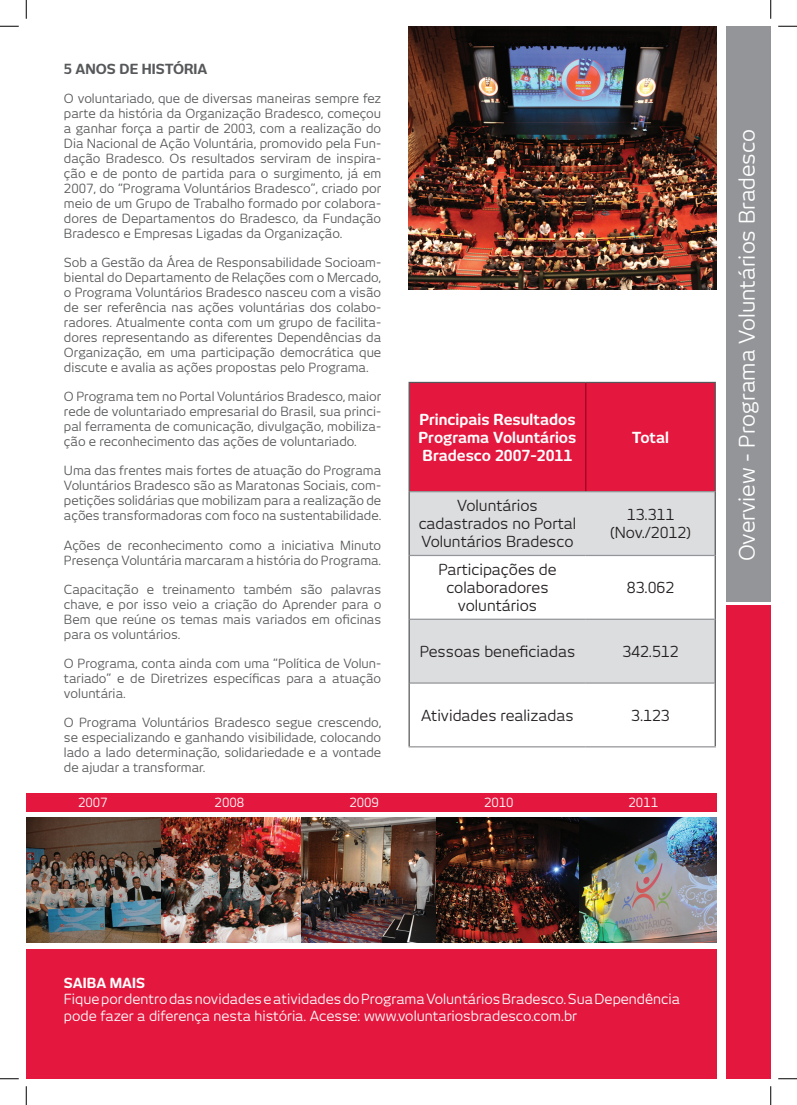
<style>
.page{position:relative;width:797px;height:1105px;background:#fff}
.page>*{position:absolute;margin:0;border:0;box-sizing:border-box;transform-origin:0 0}
.t1{font:21.25px "New June";color:#fff}
.t2{font:15px/18px "New June";color:#231f20;text-align:center}
.t3{font:700 15px/18px "New June";color:#fff;text-align:justify}
.t4{font:13.75px/16.5px "New June";color:#fff}
.t5{font:700 13.75px "New June";color:#57585a}
.t6{font:700 13.75px "New June";color:#fff}
.t7{font:12.5px/15px "New June";color:#57585a;text-align:justify}
.t8{font:12.5px "New June";color:#fff}
</style>
<div class="page">
<div style="left:726px;top:605px;width:44px;height:474px;background:#e4183e"></div>
<div style="left:726px;top:26px;width:44px;height:576px;background:#939598"></div>
<img style="left:26px;top:817px;width:136px;height:126px">
<img style="left:162px;top:817px;width:139px;height:126px">
<img style="left:301px;top:817px;width:136px;height:126px">
<img style="left:437px;top:817px;width:142px;height:126px">
<img style="left:579px;top:817px;width:138px;height:126px">
<div style="left:26px;top:949px;width:691px;height:130px;background:#e4183e"></div>
<img style="left:408px;top:26px;width:309px;height:264px">
<svg style="left:410px;top:383px;width:304px;height:172px;background:#e06079"></svg>
<div style="left:410px;top:620px;width:304px;height:62px;background:#dcdddf"></div>
<hr style="left:408px;top:382px;width:178px;height:1px;background:#57585a">
<hr style="left:408px;top:383px;width:2px;height:109px;background:#57585a">
<hr style="left:586px;top:382px;width:130px;height:1px;background:#57585a">
<hr style="left:714px;top:383px;width:2px;height:109px;background:#57585a">
<hr style="left:408px;top:492px;width:2px;height:63px;background:#57585a">
<hr style="left:714px;top:492px;width:2px;height:63px;background:#57585a">
<hr style="left:408px;top:555px;width:2px;height:64px;background:#57585a">
<hr style="left:714px;top:555px;width:2px;height:64px;background:#57585a">
<hr style="left:408px;top:619px;width:2px;height:64px;background:#57585a">
<hr style="left:714px;top:619px;width:2px;height:64px;background:#57585a">
<hr style="left:408px;top:683px;width:2px;height:63px;background:#57585a">
<hr style="left:714px;top:683px;width:2px;height:63px;background:#57585a">
<hr style="left:410px;top:555px;width:176px;height:1px;background:#939598">
<hr style="left:586px;top:555px;width:128px;height:1px;background:#939598">
<hr style="left:410px;top:619px;width:176px;height:1px;background:#939598">
<hr style="left:586px;top:619px;width:128px;height:1px;background:#939598">
<hr style="left:410px;top:682px;width:176px;height:2px;background:#939598">
<hr style="left:586px;top:682px;width:128px;height:2px;background:#939598">
<hr style="left:408px;top:746px;width:178px;height:1px;background:#939598">
<hr style="left:586px;top:746px;width:130px;height:1px;background:#939598">
<hr style="left:410px;top:491px;width:176px;height:1px;background:#939598">
<hr style="left:586px;top:491px;width:128px;height:1px;background:#939598">
<hr style="left:585px;top:383px;width:1px;height:108px;background:#9d0425">
<div style="left:26px;top:794px;width:691px;height:18px;background:#e4183e"></div>
<svg style="left:0;top:25px;width:19px;height:2px"></svg>
<svg style="left:778px;top:25px;width:19px;height:2px"></svg>
<svg style="left:0;top:1078px;width:19px;height:1px"></svg>
<svg style="left:778px;top:1078px;width:19px;height:1px"></svg>
<svg style="left:25px;top:0;width:2px;height:19px"></svg>
<svg style="left:25px;top:1086px;width:2px;height:19px"></svg>
<svg style="left:770px;top:0;width:1px;height:19px"></svg>
<svg style="left:770px;top:1086px;width:1px;height:19px"></svg>
<p class="t5" style="left:64px;top:60px;width:129px">5 ANOS DE HISTÓRIA</p>
<p class="t7" style="left:64px;top:91px;width:319px">O voluntariado, que de diversas maneiras sempre fez parte da história da Organização Bradesco, começou a ganhar força a partir de 2003, com a realização do Dia Nacional de Ação Voluntária, promovido pela Fun&shy;dação Bradesco. Os resultados serviram de inspira&shy;ção e de ponto de partida para o surgimento, já em 2007, do “Programa Voluntários Bradesco”, criado por meio de um Grupo de Trabalho formado por colabora&shy;dores de Departamentos do Bradesco, da Fundação Bradesco e Empresas Ligadas da Organização.</p>
<p class="t7" style="left:64px;top:255px;width:319px">Sob a Gestão da Área de Responsabilidade Socioam&shy;biental do Departamento de Relações com o Mercado, o Programa Voluntários Bradesco nasceu com a visão de ser referência nas ações voluntárias dos colabo&shy;radores. Atualmente conta com um grupo de facilita&shy;dores representando as diferentes Dependências da Organização, em uma participação democrática que discute e avalia as ações propostas pelo Programa.</p>
<p class="t7" style="left:64px;top:389px;width:319px">O Programa tem no Portal Voluntários Bradesco, maior rede de voluntariado empresarial do Brasil, sua princi&shy;pal ferramenta de comunicação, divulgação, mobiliza&shy;ção e reconhecimento das ações de voluntariado.</p>
<p class="t7" style="left:64px;top:463px;width:319px">Uma das frentes mais fortes de atuação do Programa Voluntários Bradesco são as Maratonas Sociais, com&shy;petições solidárias que mobilizam para a realização de ações transformadoras com foco na sustentabilidade.</p>
<p class="t7" style="left:64px;top:537px;width:319px">Ações de reconhecimento como a iniciativa Minuto<br>Presença Voluntária marcaram a história do Programa.</p>
<p class="t7" style="left:64px;top:581px;width:319px">Capacitação e treinamento também são palavras chave, e por isso veio a criação do Aprender para o Bem que reúne os temas mais variados em oficinas para os voluntários.</p>
<p class="t7" style="left:64px;top:656px;width:319px">O Programa, conta ainda com uma “Política de Volun&shy;tariado” e de Diretrizes específicas para a atuação voluntária.</p>
<p class="t7" style="left:64px;top:715px;width:319px">O Programa Voluntários Bradesco segue crescendo, se especializando e ganhando visibilidade, colocando lado a lado determinação, solidariedade e a vontade de ajudar a transformar.</p>
<p class="t3" style="left:418px;top:410px;width:159px">Principais Resultados Programa Voluntários Bradesco 2007-2011</p>
<p class="t3" style="left:632px;top:428px;width:39px">Total</p>
<p class="t2" style="left:418px;top:497px;width:159px">Voluntários cadastrados no Portal<br>Voluntários Bradesco</p>
<p class="t2" style="left:610px;top:506px;width:81px">13.311 (Nov./2012)</p>
<p class="t2" style="left:438px;top:560px;width:120px">Participações de colaboradores voluntários</p>
<p class="t2" style="left:627px;top:578px;width:49px">83.062</p>
<p class="t2" style="left:420px;top:642px;width:157px">Pessoas beneficiadas</p>
<p class="t2" style="left:622px;top:642px;width:58px">342.512</p>
<p class="t2" style="left:421px;top:706px;width:154px">Atividades realizadas</p>
<p class="t2" style="left:631px;top:706px;width:40px">3.123</p>
<p class="t8" style="left:78px;top:795px;width:31px">2007</p>
<p class="t8" style="left:215px;top:795px;width:31px">2008</p>
<p class="t8" style="left:349px;top:795px;width:31px">2009</p>
<p class="t8" style="left:484px;top:795px;width:31px">2010</p>
<p class="t8" style="left:628px;top:795px;width:31px">2011</p>
<h1 class="t1" style="left:734px;top:561px;width:434px;rotate:-90deg">Overview - Programa Voluntários Bradesco</h1>
<p class="t6" style="left:64px;top:975px;width:56px">SAIBAMAIS</p>
<p class="t4" style="left:64px;top:991px;width:617px">Fique por dentro das novidades e atividades do Programa Voluntários Bradesco. Sua Dependência pode fazer a diferença nesta história. Acesse: www.voluntariosbradesco.com.br</p>
</div>
